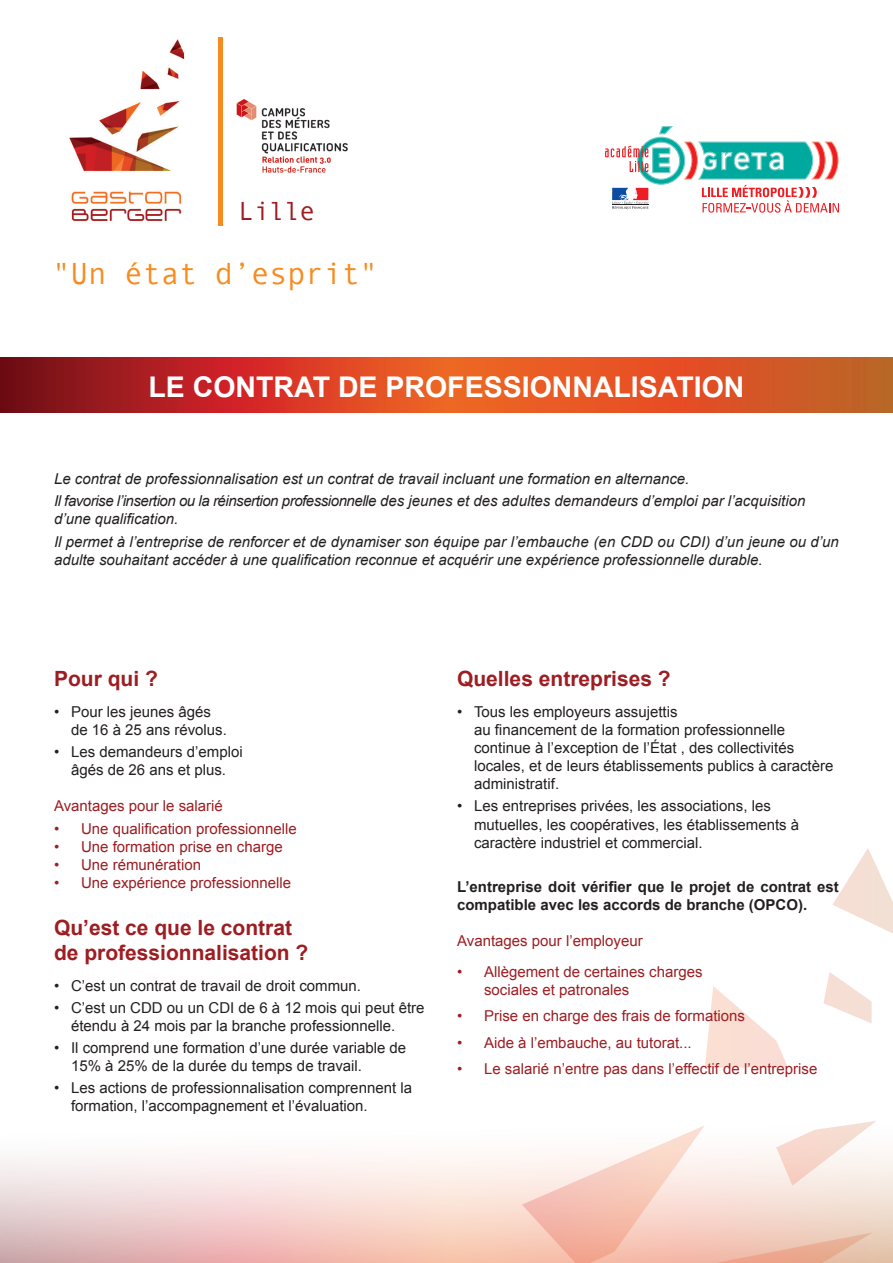
<style>
.page{position:relative;width:893px;height:1263px;background:#fff}
.page>*{position:absolute;margin:0;border:0;box-sizing:border-box;transform-origin:0 0}
.t1{font:30.6px "Andale Mono";letter-spacing:-.01em;color:#f68b1f}
.t2{font:700 28.5px "Arial";color:#fff}
.t3{font:26.25px "Andale Mono";letter-spacing:-.02em;color:#9d1d22}
.t4{font:700 21px/25.2px "Arial";color:#9d1d22}
.t5{font:15px/18px "Arial";color:#231f20}
.t6{font:italic 15px/22.2px "Arial";color:#231f20}
.t7{font:15px/18px "Arial";color:#9d1d22}
.t8{font:700 15px/18px "Arial";color:#231f20}
</style>
<div class="page">
<svg style="left:705px;top:986px;width:83px;height:81px"></svg>
<svg style="left:823px;top:972px;width:49px;height:51px"></svg>
<svg style="left:832px;top:848px;width:61px;height:86px"></svg>
<svg style="left:0;top:1126px;width:893px;height:137px"></svg>
<svg style="left:0;top:358px;width:893px;height:54px;background:#cd4423"></svg>
<svg style="left:605px;top:126px;width:234px;height:87px"></svg>
<div style="left:218px;top:38px;width:5px;height:188px;background:#f68b1f"></div>
<img style="left:69px;top:39px;width:116px;height:182px">
<img style="left:236px;top:99px;width:112px;height:74px">
<h3 class="t3" style="left:238px;top:194px;width:78px">Lille</h3>
<h1 class="t1" style="left:52px;top:253px;width:327px">"Un état d’esprit"</h1>
<h2 class="t2" style="left:149px;top:368px;width:597px">LE CONTRAT DE PROFESSIONNALISATION</h2>
<p class="t6" style="left:54px;top:468px;width:753px">Le contrat de professionnalisation est un contrat de travail incluant une formation en alternance.<br>Il favorise l’insertion ou la réinsertion professionnelle des jeunes et des adultes demandeurs d’emploi par l’acquisition</p>
<p class="t6" style="left:54px;top:508px;width:786px">d’une qualification.<br>Il permet à l’entreprise de renforcer et de dynamiser son équipe par l’embauche (en CDD ou CDI) d’un jeune ou d’un</p>
<p class="t6" style="left:54px;top:548px;width:710px">adulte souhaitant accéder à une qualification reconnue et acquérir une expérience professionnelle durable.</p>
<h3 class="t4" style="left:54px;top:667px;width:105px">Pour qui ?</h3>
<p class="t5" style="left:71px;top:703px;width:157px;text-indent:-17px">• Pour les jeunes âgés de 16 à 25 ans révolus.</p>
<p class="t5" style="left:54px;top:743px;width:190px;text-align:center">• Les demandeurs d’emploi âgés de 26 ans et plus.</p>
<p class="t7" style="left:54px;top:797px;width:170px">Avantages pour le salarié</p>
<p class="t7" style="left:54px;top:820px;width:244px">• Une qualification professionnelle</p>
<p class="t7" style="left:54px;top:838px;width:230px">• Une formation prise en charge</p>
<p class="t7" style="left:54px;top:856px;width:149px">• Une rémunération</p>
<p class="t7" style="left:54px;top:874px;width:239px">• Une expérience professionnelle</p>
<h3 class="t4" style="left:54px;top:915px;width:256px">Qu’est ce que le contrat de professionnalisation ?</h3>
<p class="t5" style="left:54px;top:976px;width:309px">• C’est un contrat de travail de droit commun.</p>
<p class="t5" style="left:71px;top:999px;width:355px;text-indent:-17px">• C’est un CDD ou un CDI de 6 à 12 mois qui peut être étendu à 24 mois par la branche professionnelle.</p>
<p class="t5" style="left:71px;top:1039px;width:337px;text-indent:-17px">• Il comprend une formation d’une durée variable de<br>15% à 25% de la durée du temps de travail.</p>
<p class="t5" style="left:71px;top:1079px;width:342px;text-indent:-17px">• Les actions de professionnalisation comprennent la formation, l’accompagnement et l’évaluation.</p>
<h3 class="t4" style="left:457px;top:667px;width:215px">Quelles entreprises ?</h3>
<p class="t5" style="left:474px;top:703px;width:361px;text-indent:-17px">• Tous les employeurs assujettis<br>au financement de la formation professionnelle continue à l’exception de l’État , des collectivités locales, et de leurs établissements publics à caractère administratif.</p>
<p class="t5" style="left:474px;top:797px;width:327px;text-indent:-17px">• Les entreprises privées, les associations, les mutuelles, les coopératives, les établissements à caractère industriel et commercial.</p>
<p class="t8" style="left:457px;top:878px;width:383px">L’entreprise doit vérifier que le projet de contrat est compatible avec les accords de branche (OPCO).</p>
<p class="t7" style="left:457px;top:932px;width:187px">Avantages pour l’employeur</p>
<p class="t7" style="left:484px;top:963px;width:220px;text-indent:-27px">• Allègement de certaines charges sociales et patronales</p>
<p class="t7" style="left:457px;top:1007px;width:289px">• Prise en charge des frais de formations</p>
<p class="t7" style="left:457px;top:1034px;width:236px">• Aide à l’embauche, au tutorat...</p>
<p class="t7" style="left:457px;top:1060px;width:362px">• Le salarié n’entre pas dans l’effectif de l’entreprise</p>
</div>
